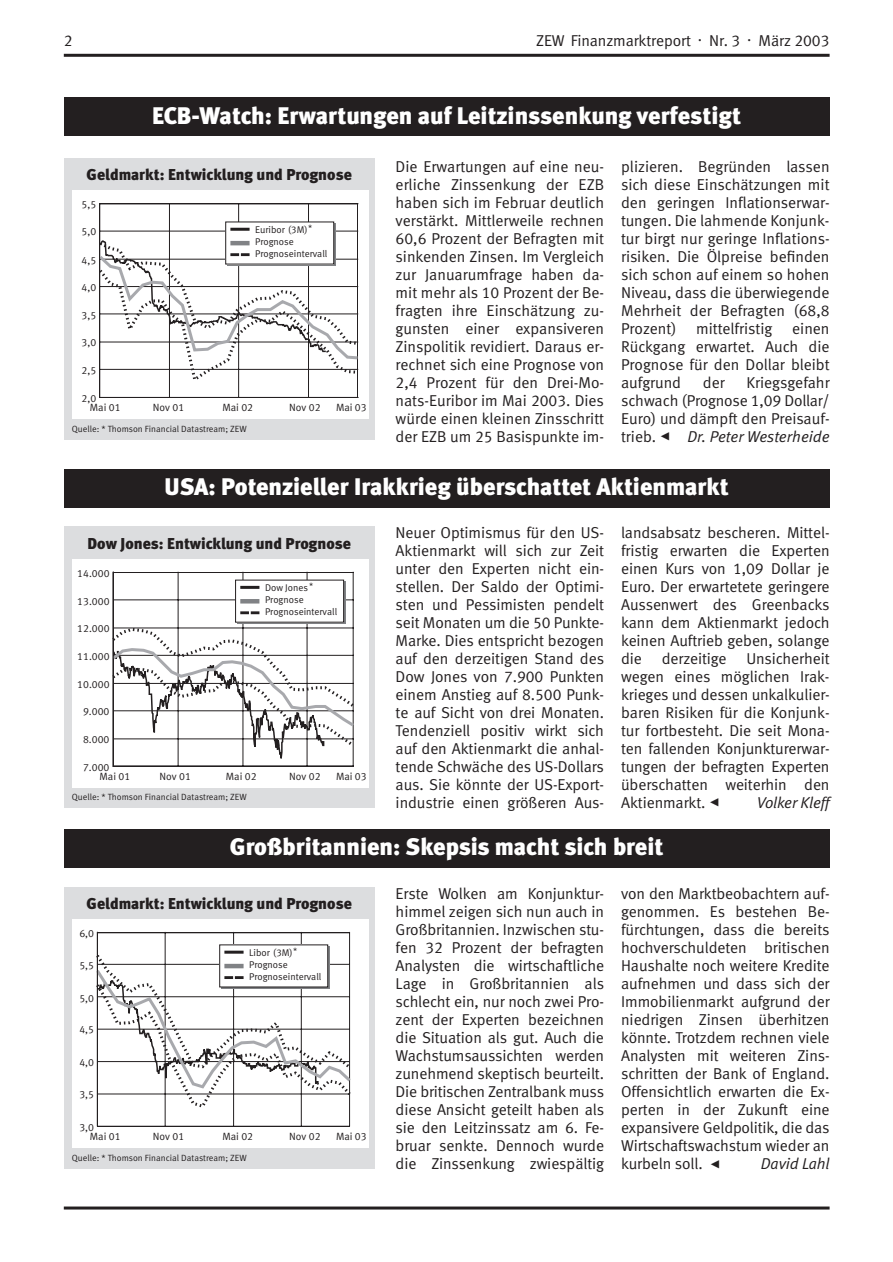
<style>
.page{position:relative;width:893px;height:1262px;background:#fff}
.page>*{position:absolute;margin:0;border:0;box-sizing:border-box;transform-origin:0 0}
.t1{font:24px "Meta Black LF";color:#fff}
.t2{font:15.75px/18px "Meta Normal LF";letter-spacing:-.005em;color:#231f20;text-align:justify}
.t3{font:15.75px "Meta Black LF";color:#231f20}
.t4{font:italic 15.75px "Meta Normal LF";letter-spacing:-.005em;color:#231f20}
.t5{font:10.5px "Meta Normal LF";color:#231f20}
.t6{font:9.75px/12.1px "Meta Normal LF";color:#231f20}
.t7{font:9px "Meta Normal LF";color:#231f20}
.s1{font-family:"European Pi Four";font-size:10.5px}
.s2{font-style:italic}
</style>
<div class="page">
<hr style="left:64px;top:1206px;width:765px;height:3px;background:#231f20">
<hr style="left:64px;top:54px;width:765px;height:3px;background:#231f20">
<div style="left:64px;top:98px;width:765px;height:38px;background:#231f20"></div>
<div style="left:64px;top:829px;width:765px;height:38px;background:#231f20"></div>
<div style="left:64px;top:469px;width:765px;height:39px;background:#231f20"></div>
<div style="left:64px;top:158px;width:310px;height:281px;background:#dcdddf"></div>
<div style="left:72px;top:191px;width:296px;height:228px;background:#fff"></div>
<hr style="left:357px;top:203px;width:1px;height:194px;background:#231f20">
<hr style="left:100px;top:231px;width:258px;height:1px;background:#231f20">
<hr style="left:100px;top:203px;width:258px;height:1px;background:#231f20">
<hr style="left:169px;top:203px;width:1px;height:194px;background:#231f20">
<hr style="left:238px;top:203px;width:1px;height:194px;background:#231f20">
<hr style="left:308px;top:203px;width:1px;height:194px;background:#231f20">
<hr style="left:99px;top:203px;width:1px;height:194px;background:#231f20">
<hr style="left:100px;top:397px;width:258px;height:1px;background:#231f20">
<div style="left:226px;top:222px;width:108px;height:42px;background:#fff"></div>
<hr style="left:230px;top:228px;width:19px;height:3px;background:#231f20">
<svg style="left:100px;top:239px;width:259px;height:145px"></svg>
<div style="left:64px;top:887px;width:310px;height:281px;background:#dcdddf"></div>
<div style="left:72px;top:919px;width:296px;height:228px;background:#fff"></div>
<hr style="left:349px;top:932px;width:1px;height:194px;background:#231f20">
<hr style="left:97px;top:932px;width:252px;height:1px;background:#231f20">
<hr style="left:165px;top:932px;width:1px;height:194px;background:#231f20">
<hr style="left:233px;top:932px;width:1px;height:194px;background:#231f20">
<hr style="left:301px;top:932px;width:1px;height:194px;background:#231f20">
<hr style="left:97px;top:932px;width:1px;height:194px;background:#231f20">
<div style="left:220px;top:945px;width:108px;height:42px;background:#fff"></div>
<svg style="left:96px;top:950px;width:255px;height:177px"></svg>
<div style="left:64px;top:526px;width:310px;height:282px;background:#dcdddf"></div>
<div style="left:72px;top:559px;width:296px;height:228px;background:#fff"></div>
<hr style="left:353px;top:572px;width:1px;height:195px;background:#231f20">
<hr style="left:113px;top:599px;width:241px;height:1px;background:#231f20">
<hr style="left:113px;top:572px;width:241px;height:1px;background:#231f20">
<hr style="left:178px;top:572px;width:1px;height:195px;background:#231f20">
<hr style="left:242px;top:572px;width:1px;height:195px;background:#231f20">
<hr style="left:307px;top:572px;width:1px;height:195px;background:#231f20">
<svg style="left:109px;top:626px;width:248px;height:162px"></svg>
<hr style="left:113px;top:572px;width:1px;height:195px;background:#231f20">
<hr style="left:113px;top:766px;width:241px;height:1px;background:#231f20">
<svg style="left:237px;top:581px;width:108px;height:43px"></svg>
<div style="left:235px;top:580px;width:108px;height:42px;background:#fff"></div>
<hr style="left:240px;top:586px;width:19px;height:3px;background:#231f20">
<hr style="left:240px;top:599px;width:19px;height:4px;background:#808285">
<svg style="left:240px;top:611px;width:19px;height:3px"></svg>
<p class="t2" style="left:64px;top:32px;width:10px">2</p>
<p class="t2" style="left:536px;top:32px;width:295px">ZEW Finanzmarktreport . Nr. 3 . März 2003</p>
<h1 class="t1" style="left:152px;top:106px;width:590px">ECB-Watch: Erwartungen auf Leitzinssenkung verfestigt</h1>
<p class="t3" style="left:87px;top:169px;width:267px">Geldmarkt: Entwicklung und Prognose</p>
<p class="t5" style="left:82px;top:200px;width:16px">5,5</p>
<p class="t5" style="left:82px;top:228px;width:16px">5,0</p>
<p class="t5" style="left:82px;top:256px;width:16px">4,5</p>
<p class="t5" style="left:82px;top:283px;width:16px">4,0</p>
<p class="t5" style="left:82px;top:311px;width:16px">3,5</p>
<p class="t5" style="left:82px;top:339px;width:16px">3,0</p>
<p class="t5" style="left:82px;top:367px;width:16px">2,5</p>
<p class="t6" style="left:255px;top:224px;width:74px">Euribor (3M)<sup>*<br></sup>Prognose<br>Prognoseintervall</p>
<p class="t5" style="left:82px;top:394px;width:16px">2,0</p>
<p class="t5" style="left:90px;top:404px;width:32px">Mai 01</p>
<p class="t5" style="left:153px;top:404px;width:33px">Nov 01</p>
<p class="t5" style="left:222px;top:404px;width:32px">Mai 02</p>
<p class="t5" style="left:289px;top:404px;width:33px">Nov 02</p>
<p class="t5" style="left:336px;top:404px;width:32px">Mai 03</p>
<p class="t7" style="left:72px;top:425px;width:176px">Quelle: * Thomson Financial Datastream; ZEW</p>
<p class="t2" style="left:395px;top:158px;width:210px">Die Erwartungen auf eine neu&shy;erliche Zinssenkung der EZB haben sich im Februar deutlich verstärkt. Mittlerweile rechnen 60,6 Prozent der Befragten mit sinkenden Zinsen. Im Vergleich zur Januarumfrage haben da&shy;mit mehr als 10 Prozent der Be&shy;fragten ihre Einschätzung zu&shy;gunsten einer expansiveren Zinspolitik revidiert. Daraus er&shy;rechnet sich eine Prognose von 2,4 Prozent für den Drei-Mo&shy;nats-Euribor im Mai 2003. Dies würde einen kleinen Zinsschritt der EZB um 25 Basispunkte im-</p>
<p class="t2" style="left:621px;top:158px;width:210px">plizieren. Begründen lassen sich diese Einschätzungen mit den geringen Inflationserwar&shy;tungen. Die lahmende Konjunk&shy;tur birgt nur geringe Inflations&shy;risiken. Die Ölpreise befinden sich schon auf einem so hohen Niveau, dass die überwiegende Mehrheit der Befragten (68,8<br>Prozent)</p>
<p class="t2" style="left:696px;top:320px;width:78px">mittelfristig</p>
<p class="t2" style="left:621px;top:320px;width:210px;text-indent:171px">einen Rückgang erwartet. Auch die Prognose für den Dollar bleibt aufgrund</p>
<p class="t2" style="left:621px;top:374px;width:210px;text-indent:125px">Kriegsgefahr schwach (Prognose 1,09 Dollar/ Euro) und dämpft den Preisauf&shy;trieb. <span class="s1">-</span> <span class="s2">Dr. Peter Westerheide</span></p>
<p class="t2" style="left:703px;top:374px;width:23px">der</p>
<h1 class="t1" style="left:165px;top:478px;width:565px">USA: Potenzieller Irakkrieg überschattet Aktienmarkt</h1>
<p class="t3" style="left:88px;top:537px;width:265px">Dow Jones: Entwicklung und Prognose</p>
<p class="t5" style="left:77px;top:569px;width:34px">14.000</p>
<p class="t5" style="left:77px;top:597px;width:34px">13.000</p>
<p class="t5" style="left:77px;top:624px;width:34px">12.000</p>
<p class="t5" style="left:77px;top:652px;width:34px">11.000</p>
<p class="t5" style="left:77px;top:680px;width:34px">10.000</p>
<p class="t5" style="left:83px;top:707px;width:28px">9.000</p>
<p class="t5" style="left:83px;top:735px;width:28px">8.000</p>
<p class="t6" style="left:265px;top:582px;width:74px">Dow Jones<sup>*<br></sup>Prognose<br>Prognoseintervall</p>
<p class="t5" style="left:83px;top:763px;width:28px">7.000</p>
<p class="t5" style="left:99px;top:772px;width:32px">Mai 01</p>
<p class="t5" style="left:160px;top:772px;width:33px">Nov 01</p>
<p class="t5" style="left:226px;top:772px;width:32px">Mai 02</p>
<p class="t5" style="left:289px;top:772px;width:33px">Nov 02</p>
<p class="t5" style="left:336px;top:772px;width:32px">Mai 03</p>
<p class="t7" style="left:72px;top:794px;width:176px">Quelle: * Thomson Financial Datastream; ZEW</p>
<p class="t2" style="left:395px;top:524px;width:210px">Neuer Optimismus für den US-Aktienmarkt will sich zur Zeit unter den Experten nicht ein&shy;stellen. Der Saldo der Optimi&shy;sten und Pessimisten pendelt seit Monaten um die 50 Punkte-Marke. Dies entspricht bezogen auf den derzeitigen Stand des Dow Jones von 7.900 Punkten einem Anstieg auf 8.500 Punk&shy;te auf Sicht von drei Monaten.<br>Tendenziell positiv wirkt sich auf den Aktienmarkt die anhal&shy;tende Schwäche des US-Dollars aus. Sie könnte der US-Export&shy;industrie einen größeren Aus-</p>
<p class="t2" style="left:621px;top:524px;width:210px">landsabsatz bescheren. Mittel&shy;fristig erwarten die Experten einen Kurs von 1,09 Dollar je Euro. Der erwartetete geringere Aussenwert des Greenbacks kann dem Aktienmarkt jedoch keinen Auftrieb geben, solange die</p>
<p class="t2" style="left:621px;top:650px;width:210px;text-indent:125px">Unsicherheit wegen eines möglichen Irak&shy;krieges und dessen unkalkulier&shy;baren Risiken für die Konjunk&shy;tur fortbesteht. Die seit Mona&shy;ten fallenden Konjunkturerwar&shy;tungen der befragten Experten überschatten weiterhin den Aktienmarkt. <span class="s1">-</span></p>
<p class="t2" style="left:661px;top:650px;width:66px">derzeitige</p>
<p class="t4" style="left:756px;top:796px;width:74px">Volker Kleff</p>
<h1 class="t1" style="left:230px;top:837px;width:435px">Großbritannien: Skepsis macht sich breit</h1>
<p class="t3" style="left:87px;top:897px;width:267px">Geldmarkt: Entwicklung und Prognose</p>
<p class="t5" style="left:79px;top:929px;width:16px">6,0</p>
<p class="t5" style="left:79px;top:961px;width:16px">5,5</p>
<p class="t5" style="left:79px;top:994px;width:16px">5,0</p>
<p class="t5" style="left:79px;top:1025px;width:16px">4,5</p>
<p class="t5" style="left:79px;top:1058px;width:16px">4,0</p>
<p class="t5" style="left:79px;top:1090px;width:16px">3,5</p>
<p class="t6" style="left:249px;top:947px;width:74px">Libor (3M)<sup>*<br></sup>Prognose<br>Prognoseintervall</p>
<p class="t5" style="left:79px;top:1123px;width:16px">3,0</p>
<p class="t5" style="left:90px;top:1132px;width:32px">Mai 01</p>
<p class="t5" style="left:153px;top:1132px;width:33px">Nov 01</p>
<p class="t5" style="left:222px;top:1132px;width:32px">Mai 02</p>
<p class="t5" style="left:289px;top:1132px;width:33px">Nov 02</p>
<p class="t5" style="left:336px;top:1132px;width:32px">Mai 03</p>
<p class="t7" style="left:72px;top:1154px;width:176px">Quelle: * Thomson Financial Datastream; ZEW</p>
<p class="t2" style="left:395px;top:886px;width:210px">Erste Wolken am Konjunktur&shy;himmel zeigen sich nun auch in Großbritannien. Inzwischen stu&shy;fen 32 Prozent der befragten Analysten die wirtschaftliche Lage in Großbritannien als schlecht ein, nur noch zwei Pro&shy;zent der Experten bezeichnen die Situation als gut. Auch die Wachstumsaussichten werden zunehmend skeptisch beurteilt.<br>Die britischen Zentralbank muss diese Ansicht geteilt haben als sie den Leitzinssatz am 6. Fe&shy;bruar senkte. Dennoch wurde die Zinssenkung zwiespältig</p>
<p class="t2" style="left:621px;top:886px;width:210px">von den Marktbeobachtern auf&shy;genommen. Es bestehen Be&shy;fürchtungen, dass die bereits hochverschuldeten britischen Haushalte noch weitere Kredite aufnehmen und dass sich der Immobilienmarkt aufgrund der niedrigen Zinsen überhitzen könnte. Trotzdem rechnen viele Analysten mit weiteren Zins&shy;schritten der Bank of England.<br>Offensichtlich erwarten die Ex&shy;perten in der Zukunft eine expansivere Geldpolitik, die das Wirtschaftswachstum wieder an kurbeln soll. <span class="s1">-</span></p>
<p class="t4" style="left:760px;top:1157px;width:70px">David Lahl</p>
</div>
